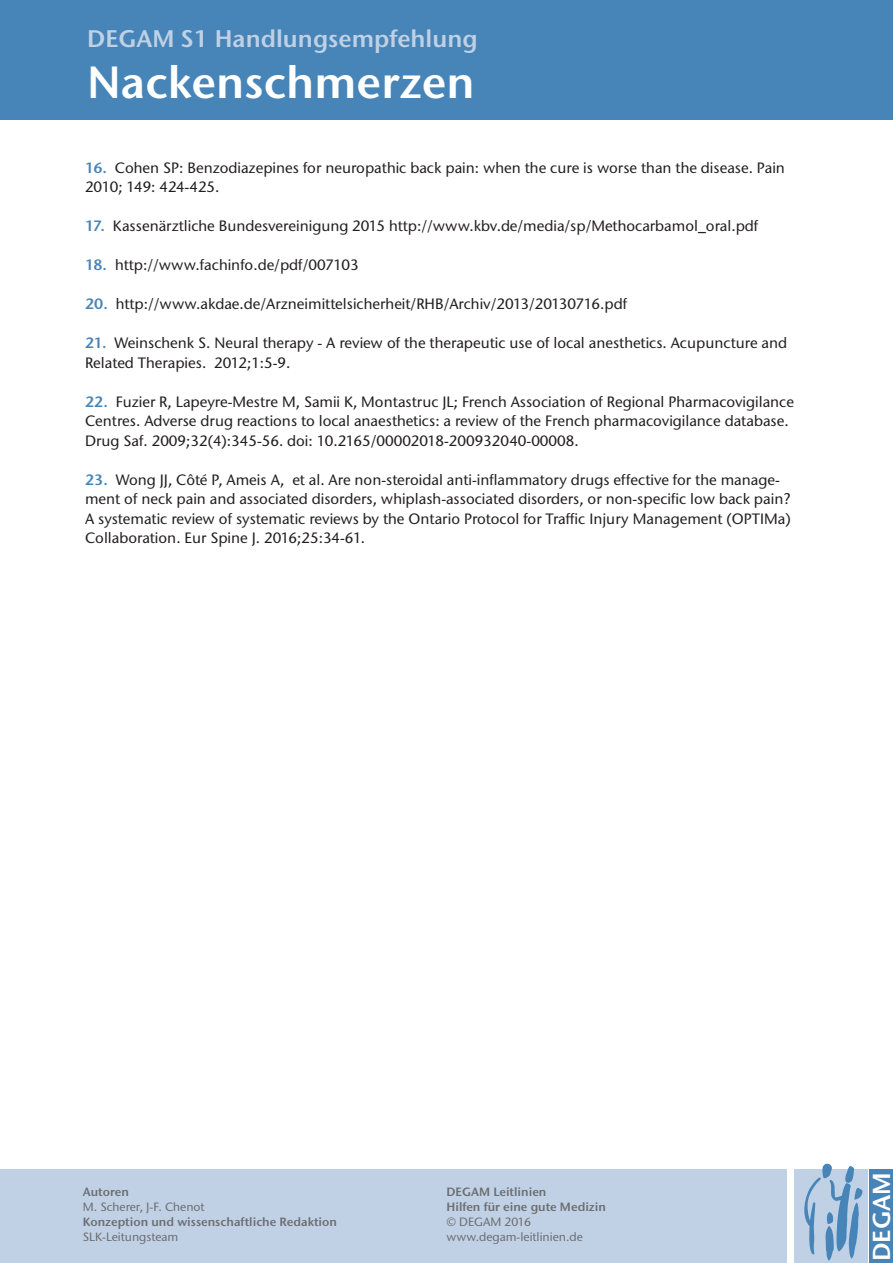
<style>
.page{position:relative;width:893px;height:1263px;background:#fff}
.page>*{position:absolute;margin:0;border:0;box-sizing:border-box;transform-origin:0 0}
.t1{font:600 45px "Stone Sans ITC Pro";color:#fff}
.t2{font:600 24.45px "Stone Sans ITC Pro";letter-spacing:.005em;color:#fff}
.t3{font:600 24px "Stone Sans ITC Pro";color:#c0d1e6}
.t4{font:500 15px/19.5px "Stone Sans ITC Std";color:#231f20}
.t5{font:600 12px/15px "Stone Sans ITC Pro";color:#6c6d70}
.t6{font:500 12px/15px "Stone Sans ITC Std";color:#6c6d70}
.s1{font-family:"Stone Sans ITC Pro";font-weight:600;color:#4785b8}
</style>
<div class="page">
<div style="left:0;top:0;width:893px;height:119px;background:#4785b8"></div>
<div style="left:0;top:1169px;width:787px;height:94px;background:#c0d1e6"></div>
<div style="left:794px;top:1169px;width:74px;height:94px;background:#c0d1e6"></div>
<div style="left:870px;top:1169px;width:23px;height:94px;background:#4785b8"></div>
<svg style="left:804px;top:1163px;width:59px;height:97px"></svg>
<h3 class="t3" style="left:87px;top:24px;width:392px">DEGAM S1 Handlungsempfehlung</h3>
<h1 class="t1" style="left:87px;top:54px;width:389px">Nackenschmerzen</h1>
<p class="t4" style="left:85px;top:158px;width:701px"><span class="s1">16.</span> Cohen SP: Benzodiazepines for neuropathic back pain: when the cure is worse than the disease. Pain<br>2010; 149: 424-425.</p>
<p class="t4" style="left:85px;top:216px;width:675px"><span class="s1">17.</span> Kassenärztliche Bundesvereinigung 2015 http://www.kbv.de/media/sp/Methocarbamol_oral.pdf</p>
<p class="t4" style="left:85px;top:255px;width:275px"><span class="s1">18.</span> http://www.fachinfo.de/pdf/007103</p>
<p class="t4" style="left:85px;top:294px;width:544px"><span class="s1">20.</span> http://www.akdae.de/Arzneimittelsicherheit/RHB/Archiv/2013/20130716.pdf</p>
<p class="t4" style="left:85px;top:333px;width:704px"><span class="s1">21.</span> Weinschenk S. Neural therapy - A review of the therapeutic use of local anesthetics. Acupuncture and<br>Related Therapies. 2012;1:5-9.</p>
<p class="t4" style="left:85px;top:392px;width:710px"><span class="s1">22.</span> Fuzier R, Lapeyre-Mestre M, Samii K, Montastruc JL; French Association of Regional Pharmacovigilance<br>Centres. Adverse drug reactions to local anaesthetics: a review of the French pharmacovigilance database.<br>Drug Saf. 2009;32(4):345-56. doi: 10.2165/00002018-200932040-00008.</p>
<p class="t4" style="left:85px;top:470px;width:707px"><span class="s1">23.</span> Wong JJ, Côté P, Ameis A, et al. Are non-steroidal anti-inflammatory drugs effective for the manage&shy;ment of neck pain and associated disorders, whiplash-associated disorders, or non-specific low back pain?<br>A systematic review of systematic reviews by the Ontario Protocol for Traffic Injury Management (OPTIMa)<br>Collaboration. Eur Spine J. 2016;25:34-61.</p>
<p class="t5" style="left:83px;top:1184px;width:47px">Autoren</p>
<p class="t6" style="left:83px;top:1199px;width:123px">M. Scherer, J-F. Chenot</p>
<p class="t5" style="left:83px;top:1214px;width:256px">Konzeption und wissenschaftliche Redaktion</p>
<p class="t6" style="left:83px;top:1229px;width:97px">SLK-Leitungsteam</p>
<p class="t5" style="left:446px;top:1184px;width:161px">DEGAM Leitlinien<br>Hilfen für eine gute Medizin</p>
<p class="t6" style="left:446px;top:1214px;width:138px">© DEGAM 2016 www.degam-leitlinien.de</p>
<h2 class="t2" style="left:866px;top:1261px;width:91px;rotate:-90deg">DEGAM</h2>
</div>
